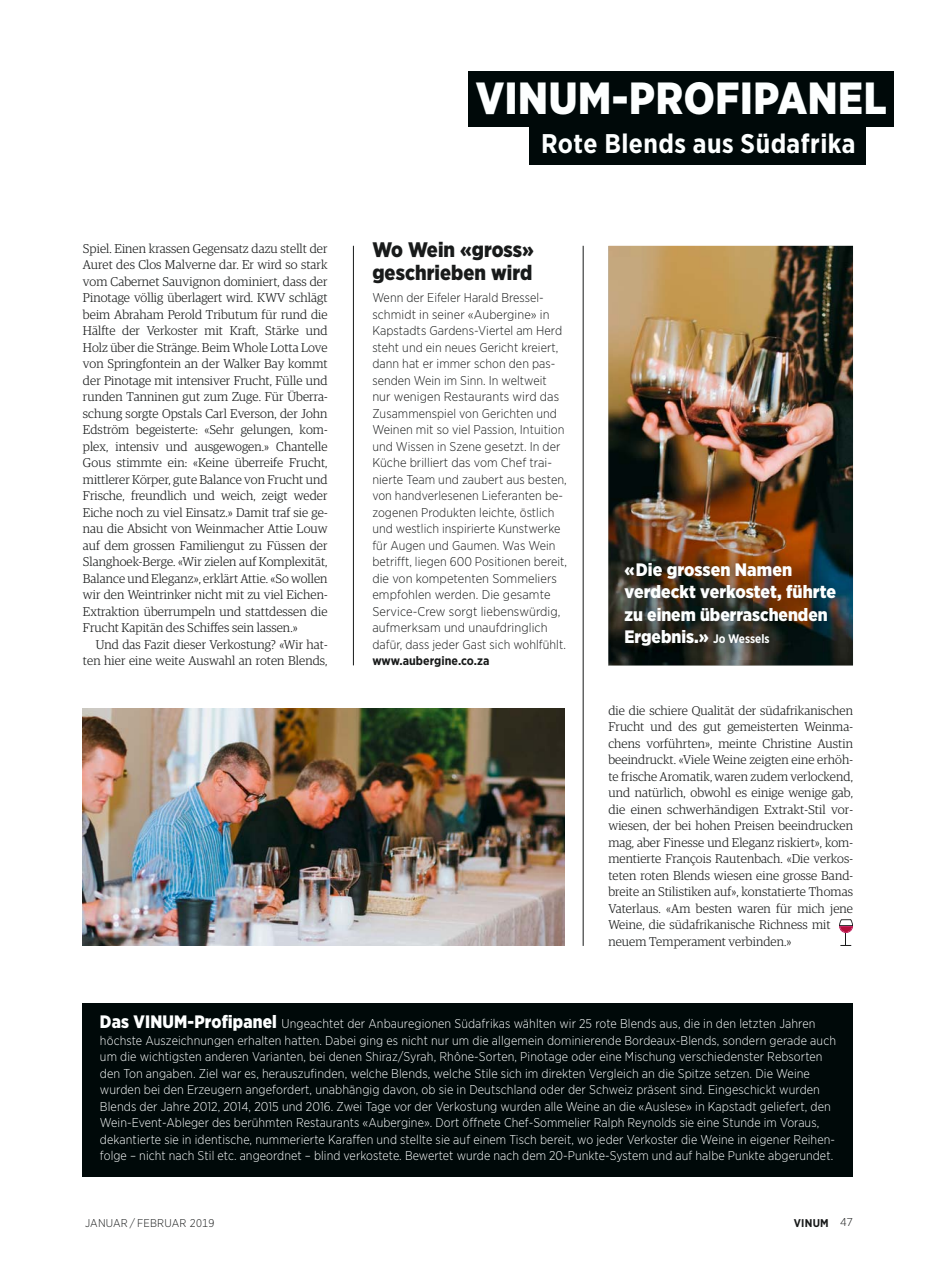
<style>
.page{position:relative;width:936px;height:1263px;background:#fff}
.page>*{position:absolute;margin:0;border:0;box-sizing:border-box;transform-origin:0 0}
.t1{font:900 45px "Gotham Narrow";letter-spacing:.015em;color:#fdffff}
.t2{font:700 27px "Gotham Narrow";letter-spacing:.02em;color:#fdffff}
.t3{font:900 21px/22.5px "Gotham Narrow";letter-spacing:.005em;color:#181a1a}
.t4{font:900 18px/22.5px "Gotham Narrow";color:#fdffff}
.t5{font:300 12.75px/16.5px "Guardian Egyp";letter-spacing:.005em;color:#181a1a;text-align:justify}
.t6{font:300 12.75px/16.5px "Gotham Narrow";letter-spacing:.005em;color:#fdffff}
.t7{font:300 12.75px/16.5px "Gotham Narrow";letter-spacing:.005em;color:#181a1a}
.t8{font:700 12.3px "Gotham Narrow";letter-spacing:.005em;color:#181a1a}
.t9{font:300 11.25px "Gotham Narrow";letter-spacing:.02em;color:#181a1a}
.t10{font:700 11.25px "Gotham Narrow";letter-spacing:.02em;color:#181a1a}
.s1{font-weight:700;font-size:12.3px}
.s2{font-weight:900;font-size:18px}
.s3{font-weight:300}
</style>
<div class="page">
<img style="left:83px;top:708px;width:481px;height:238px">
<img style="left:608px;top:246px;width:245px;height:419px">
<hr style="left:583px;top:246px;width:1px;height:700px;background:#181a1a">
<svg style="left:839px;top:919px;width:14px;height:27px"></svg>
<hr style="left:353px;top:246px;width:1px;height:419px;background:#181a1a">
<div style="left:83px;top:1003px;width:770px;height:174px;background:#000909"></div>
<img style="left:611px;top:549px;width:237px;height:111px">
<div style="left:529px;top:122px;width:336px;height:43px;background:#000909"></div>
<div style="left:468px;top:71px;width:425px;height:56px;background:#000909"></div>
<h1 class="t1" style="left:475px;top:82px;width:412px">VINUM-PROFIPANEL</h1>
<p class="t5" style="left:83px;top:241px;width:246px">Spiel. Einen krassen Gegensatz dazu stellt der Auret des Clos Malverne dar. Er wird so stark vom Cabernet Sauvignon dominiert, dass der Pinotage völlig überlagert wird. KWV schlägt beim Abraham Perold Tributum für rund die Hälfte der Verkoster mit Kraft, Stärke und Holz über die Stränge. Beim Whole Lotta Love von Springfontein an der Walker Bay kommt der Pinotage mit intensiver Frucht, Fülle und runden Tanninen gut zum Zuge. Für Überra&shy;schung sorgte Opstals Carl Everson, der John Edström begeisterte: «Sehr gelungen, kom&shy;plex, intensiv und ausgewogen.» Chantelle Gous stimmte ein: «Keine überreife Frucht, mittlerer Körper, gute Balance von Frucht und Frische, freundlich und weich, zeigt weder Eiche noch zu viel Einsatz.» Damit traf sie ge&shy;nau die Absicht von Weinmacher Attie Louw auf dem grossen Familiengut zu Füssen der Slanghoek-Berge. «Wir zielen auf Komplexität, Balance und Eleganz», erklärt Attie. «So wollen wir den Weintrinker nicht mit zu viel Eichen-Extraktion überrumpeln und stattdessen die Frucht Kapitän des Schiffes sein lassen.»</p>
<p class="t5" style="left:83px;top:637px;width:246px;text-align:right">Und das Fazit dieser Verkostung? «Wir hat&shy;ten hier eine weite Auswahl an roten Blends,</p>
<h2 class="t2" style="left:541px;top:134px;width:316px">Rote Blends aus Südafrika</h2>
<h3 class="t3" style="left:372px;top:240px;width:163px">Wo Wein «gross» geschrieben wird</h3>
<p class="t7" style="left:372px;top:290px;width:196px">Wenn der Eifeler Harald Bressel&shy;schmidt in seiner «Aubergine» in Kapstadts Gardens-Viertel am Herd steht und ein neues Gericht kreiert, dann hat er immer schon den pas&shy;senden Wein im Sinn. In weltweit nur wenigen Restaurants wird das Zusammenspiel von Gerichten und Weinen mit so viel Passion, Intuition und Wissen in Szene gesetzt. In der Küche brilliert das vom Chef trai&shy;nierte Team und zaubert aus besten, von handverlesenen Lieferanten be&shy;zogenen Produkten leichte, östlich und westlich inspirierte Kunstwerke für Augen und Gaumen. Was Wein betrifft, liegen 600 Positionen bereit, die von kompetenten Sommeliers empfohlen werden. Die gesamte Service-Crew sorgt liebenswürdig, aufmerksam und unaufdringlich dafür, dass jeder Gast sich wohlfühlt.</p>
<p class="t8" style="left:372px;top:656px;width:119px">www.aubergine.co.za</p>
<h3 class="t4" style="left:624px;top:559px;width:213px">«Die grossen Namen verdeckt verkostet, führte zu einem überraschenden<br>Ergebnis.» <span class="s1">Jo Wessels</span></h3>
<p class="t5" style="left:608px;top:703px;width:246px;text-align:left">die die schiere Qualität der südafrikanischen Frucht und des gut gemeisterten Weinma&shy;chens vorführten», meinte Christine Austin beeindruckt. «Viele Weine zeigten eine erhöh&shy;te frische Aromatik, waren zudem verlockend, und natürlich, obwohl es einige wenige gab, die einen schwerhändigen Extrakt-Stil vor&shy;wiesen, der bei hohen Preisen beeindrucken mag, aber Finesse und Eleganz riskiert», kom&shy;mentierte François Rautenbach. «Die verkos&shy;teten roten Blends wiesen eine grosse Band&shy;breite an Stilistiken auf», konstatierte Thomas Vaterlaus. «Am besten waren für mich jene Weine, die südafrikanische Richness mit neuem Temperament verbinden.»</p>
<p class="t6" style="left:100px;top:1016px;width:737px"><span class="s2">Das VINUM-Profipanel</span> Ungeachtet der Anbauregionen Südafrikas wählten wir 25 rote Blends aus, die in den letzten Jahren höchste Auszeichnungen erhalten hatten. Dabei ging es nicht nur um die allgemein dominierende Bordeaux-Blends, sondern gerade auch um die wichtigsten anderen Varianten, bei denen Shiraz/Syrah, Rhône-Sorten, Pinotage oder eine Mischung verschiedenster Rebsorten den Ton angaben. Ziel war es, herauszufinden, welche Blends, welche Stile sich im direkten Vergleich an die Spitze setzen. Die Weine wurden bei den Erzeugern angefordert, unabhängig davon, ob sie in Deutschland oder der Schweiz präsent sind. Eingeschickt wurden Blends der Jahre 2012, 2014, 2015 und 2016. Zwei Tage vor der Verkostung wurden alle Weine an die «Auslese» in Kapstadt geliefert, den Wein-Event-Ableger des berühmten Restaurants «Aubergine». Dort öffnete Chef-Sommelier Ralph Reynolds sie eine Stunde im Voraus, dekantierte sie in identische, nummerierte Karaffen und stellte sie auf einem Tisch bereit, wo jeder Verkoster die Weine in eigener Reihen&shy;folge – nicht nach Stil etc. angeordnet – blind verkostete. Bewertet wurde nach dem 20-Punkte-System und auf halbe Punkte abgerundet.</p>
<p class="t9" style="left:85px;top:1218px;width:131px">JANUAR-/-FEBRUAR 2019</p>
<p class="t10" style="left:793px;top:1218px;width:61px">VINUM <span class="s3">47</span></p>
</div>
